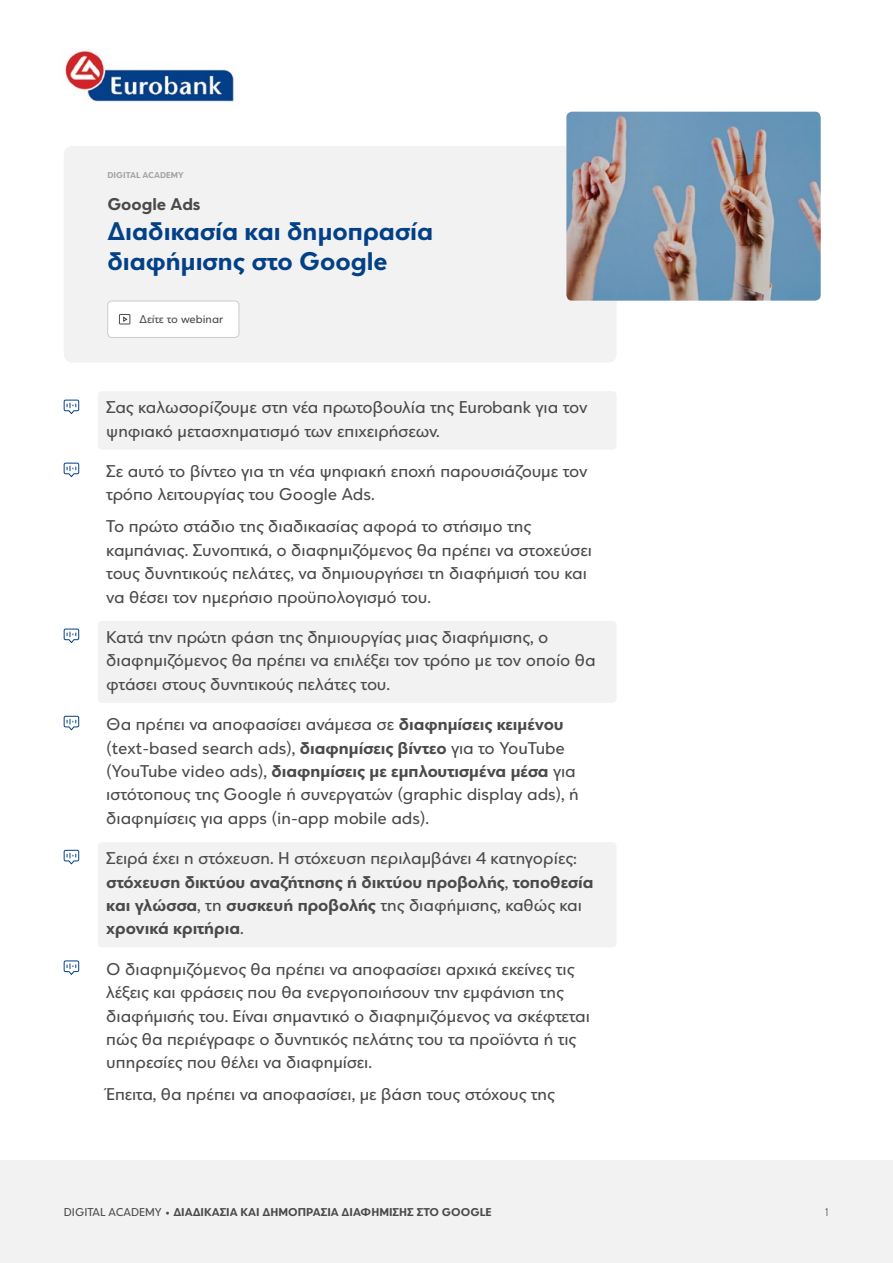
<style>
.page{position:relative;width:893px;height:1263px;background:#fff}
.page>*{position:absolute;margin:0;border:0;box-sizing:border-box;transform-origin:0 0}
.t1{font:700 27px/30px "Eurobank Sans";color:#034087}
.t2{font:18px/23.4px "Eurobank Sans";color:#4a4a4a}
.t3{font:700 18px/23.4px "Eurobank Sans";color:#4a4a4a}
.t4{font:700 12px "Eurobank Sans";color:#4a4a4a}
.t5{font:12px "Eurobank Sans";color:#4a4a4a}
.t6{font:300 12px "Eurobank Sans";color:#4a4a4a}
.t7{font:700 9px "Eurobank Sans";color:#a4a4a4}
.s1{font-weight:700}
.s2{font-weight:400}
</style>
<div class="page">
<img style="left:65px;top:50px;width:169px;height:52px">
<div style="left:0;top:1161px;width:893px;height:102px;background:#f2f2f2"></div>
<div style="left:98px;top:391px;width:519px;height:59px;background:#f2f2f2;border-radius:4px"></div>
<div style="left:98px;top:621px;width:519px;height:82px;background:#f2f2f2;border-radius:4px"></div>
<div style="left:98px;top:842px;width:519px;height:105px;background:#f2f2f2;border-radius:4px"></div>
<svg style="left:63px;top:399px;width:16px;height:15px"></svg>
<svg style="left:63px;top:462px;width:16px;height:16px"></svg>
<svg style="left:63px;top:628px;width:16px;height:15px"></svg>
<svg style="left:63px;top:715px;width:16px;height:16px"></svg>
<svg style="left:63px;top:849px;width:16px;height:16px"></svg>
<svg style="left:63px;top:960px;width:16px;height:15px"></svg>
<div style="left:64px;top:146px;width:553px;height:216px;background:#f2f2f2;border-radius:9px"></div>
<img style="left:566px;top:112px;width:255px;height:189px">
<div style="left:108px;top:301px;width:131px;height:36px;background:#fff;border-radius:4px"></div>
<div style="left:107px;top:301px;width:132px;height:37px;border:1px solid #ccc;border-radius:4px"></div>
<svg style="left:119px;top:314px;width:11px;height:11px"></svg>
<p class="t7" style="left:107px;top:170px;width:78px">DIGITAL ACADEMY</p>
<p class="t3" style="left:107px;top:193px;width:95px">Google Ads</p>
<h1 class="t1" style="left:107px;top:217px;width:327px">Διαδικασία και δημοπρασία διαφήμισης στο Google</h1>
<p class="t5" style="left:140px;top:313px;width:85px">Δείτε το webinar</p>
<p class="t2" style="left:106px;top:396px;width:483px">Σας καλωσορίζουμε στη νέα πρωτοβουλία της Eurobank για τον ψηφιακό μετασχηματισμό των επιχειρήσεων.</p>
<p class="t2" style="left:106px;top:460px;width:483px">Σε αυτό το βίντεο για τη νέα ψηφιακή εποχή παρουσιάζουμε τον τρόπο λειτουργίας του Google Ads.</p>
<p class="t2" style="left:106px;top:515px;width:487px">Το πρώτο στάδιο της διαδικασίας αφορά το στήσιμο της καμπάνιας. Συνοπτικά, ο διαφημιζόμενος θα πρέπει να στοχεύσει τους δυνητικούς πελάτες, να δημιουργήσει τη διαφήμισή του και να θέσει τον ημερήσιο προϋπολογισμό του.</p>
<p class="t2" style="left:106px;top:625px;width:491px">Κατά την πρώτη φάση της δημιουργίας μιας διαφήμισης, ο διαφημιζόμενος θα πρέπει να επιλέξει τον τρόπο με τον οποίο θα φτάσει στους δυνητικούς πελάτες του.</p>
<p class="t2" style="left:106px;top:713px;width:474px">Θα πρέπει να αποφασίσει ανάμεσα σε <span class="s1">διαφημίσεις κειμένου </span>(text-based search ads), <span class="s1">διαφημίσεις βίντεο</span> για το YouTube (YouTube video ads), <span class="s1">διαφημίσεις με εμπλουτισμένα μέσα</span> για ιστότοπους της Google ή συνεργατών (graphic display ads), ή διαφημίσεις για apps (in-app mobile ads).</p>
<p class="t3" style="left:106px;top:847px;width:489px"><span class="s2">Σειρά έχει η στόχευση. Η στόχευση περιλαμβάνει 4 κατηγορίες: </span>στόχευση δικτύου αναζήτησης ή δικτύου προβολής<span class="s2">,</span> τοποθεσία και γλώσσα<span class="s2">, τη</span> συσκευή προβολής <span class="s2">της διαφήμισης, καθώς και </span>χρονικά κριτήρια<span class="s2">.</span></p>
<p class="t2" style="left:106px;top:957px;width:485px">Ο διαφημιζόμενος θα πρέπει να αποφασίσει αρχικά εκείνες τις λέξεις και φράσεις που θα ενεργοποιήσουν την εμφάνιση της διαφήμισής του. Είναι σημαντικό ο διαφημιζόμενος να σκέφτεται πώς θα περιέγραφε ο δυνητικός πελάτης του τα προϊόντα ή τις υπηρεσίες που θέλει να διαφημίσει.</p>
<p class="t2" style="left:106px;top:1083px;width:450px">Έπειτα, θα πρέπει να αποφασίσει, με βάση τους στόχους της</p>
<p class="t4" style="left:64px;top:1205px;width:429px"><span class="s2">DIGITAL ACADEMY •</span> ΔΙΑΔΙΚΑΣΊΑ ΚΑΙ ΔΗΜΟΠΡΑΣΊΑ ΔΙΑΦΉΜΙΣΗΣ ΣΤΟ GOOGLE</p>
<p class="t6" style="left:825px;top:1206px;width:6px">1</p>
</div>
